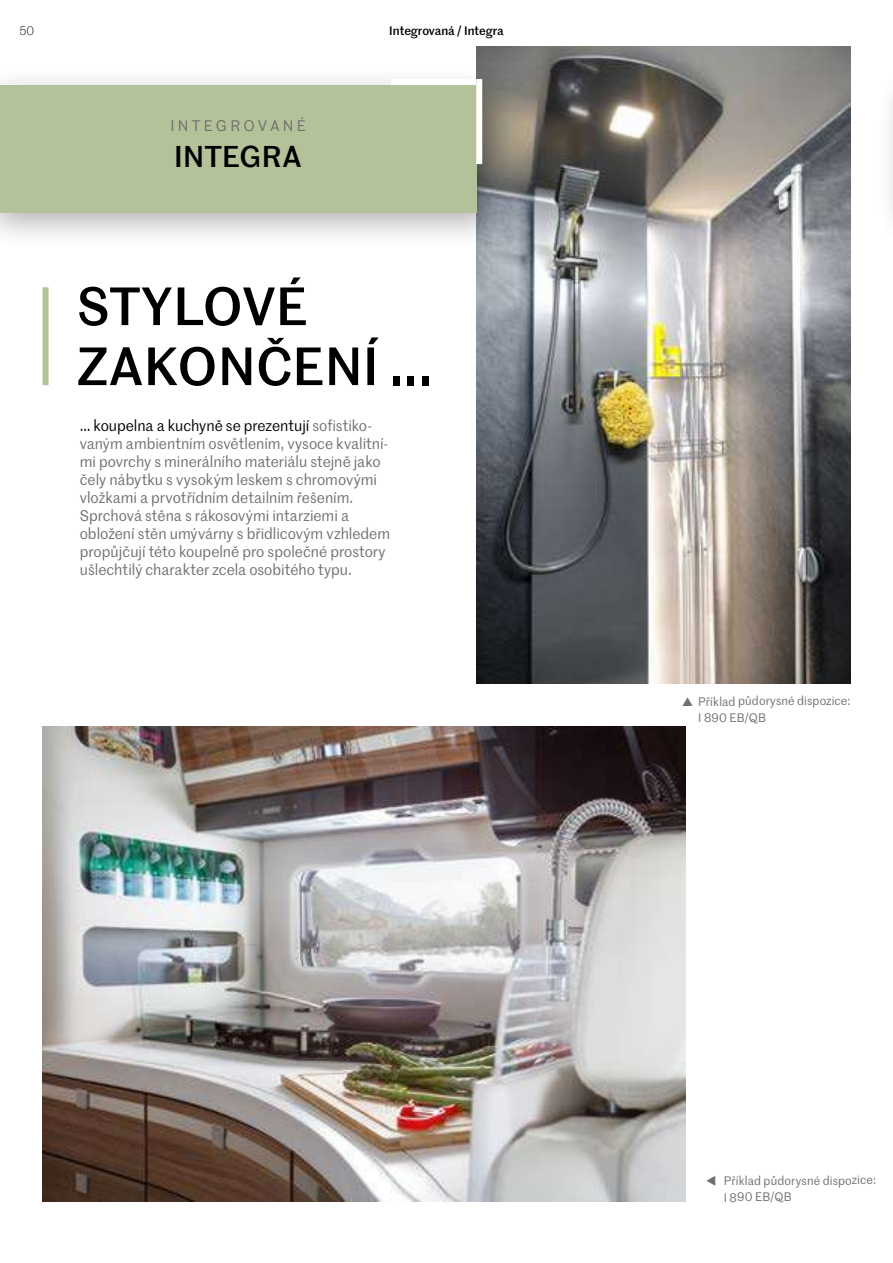
<style>
.page{position:relative;width:893px;height:1263px;background:#fff}
.page>*{position:absolute;margin:0;border:0;box-sizing:border-box;transform-origin:0 0}
.t1{font:500 52.5px/60px "Marr Sans";letter-spacing:.01em;color:#000}
.t2{font:500 29.4px "Marr Sans";letter-spacing:.015em;color:#000}
.t3{font:15px/18px "Marr Sans";color:#706f6f}
.t4{font:15px "Marr Sans";letter-spacing:.22em;color:#706f6f}
.t5{font:12px/16.6px "Marr Sans";color:#706f6f}
.t6{font:500 12px "Marr Sans";color:#000}
.t7{font:300 12px "Marr Sans";color:#000}
.s1{color:#000}
</style>
<div class="page">
<img style="left:43px;top:726px;width:642px;height:476px">
<img style="left:476px;top:47px;width:374px;height:636px">
<div style="left:43px;top:287px;width:6px;height:98px;background:#b3c298"></div>
<svg style="left:892px;top:102px;width:1px;height:110px"></svg>
<div style="left:0;top:66px;width:516px;height:184px;background:#000;opacity:.3"></div>
<div style="left:0;top:85px;width:476px;height:128px;background:#b3c298"></div>
<div style="left:391px;top:79px;width:85px;height:6px;background:#fff"></div>
<div style="left:476px;top:79px;width:6px;height:85px;background:#fff"></div>
<p class="t7" style="left:19px;top:23px;width:16px">50</p>
<p class="t4" style="left:170px;top:115px;width:137px">INTEGROVANÉ</p>
<h2 class="t2" style="left:174px;top:135px;width:129px">INTEGRA</h2>
<p class="t6" style="left:389px;top:22px;width:116px">Integrovaná / Integra</p>
<h1 class="t1" style="left:77px;top:274px;width:357px">STYLOVÉ<br>ZAKONČENÍ ...</h1>
<p class="t3" style="left:80px;top:416px;width:312px"><span class="s1">… koupelna a kuchyně se prezentují</span> sofistiko&shy;vaným ambientním osvětlením, vysoce kvalitní&shy;mi povrchy s minerálního materiálu stejně jako čely nábytku s vysokým leskem s chromovými vložkami a prvotřídním detailním řešením.<br>Sprchová stěna s rákosovými intarziemi a obložení stěn umývárny s břidlicovým vzhledem propůjčují této koupelně pro společné prostory ušlechtilý charakter zcela osobitého typu.</p>
<p class="t5" style="left:698px;top:692px;width:154px">Příklad půdorysné dispozice:<br>I 890 EB/QB</p>
<p class="t5" style="left:724px;top:1171px;width:154px;text-indent:-18px">▼ Příklad půdorysné dispozice:<br>I 890 EB/QB</p>
</div>
